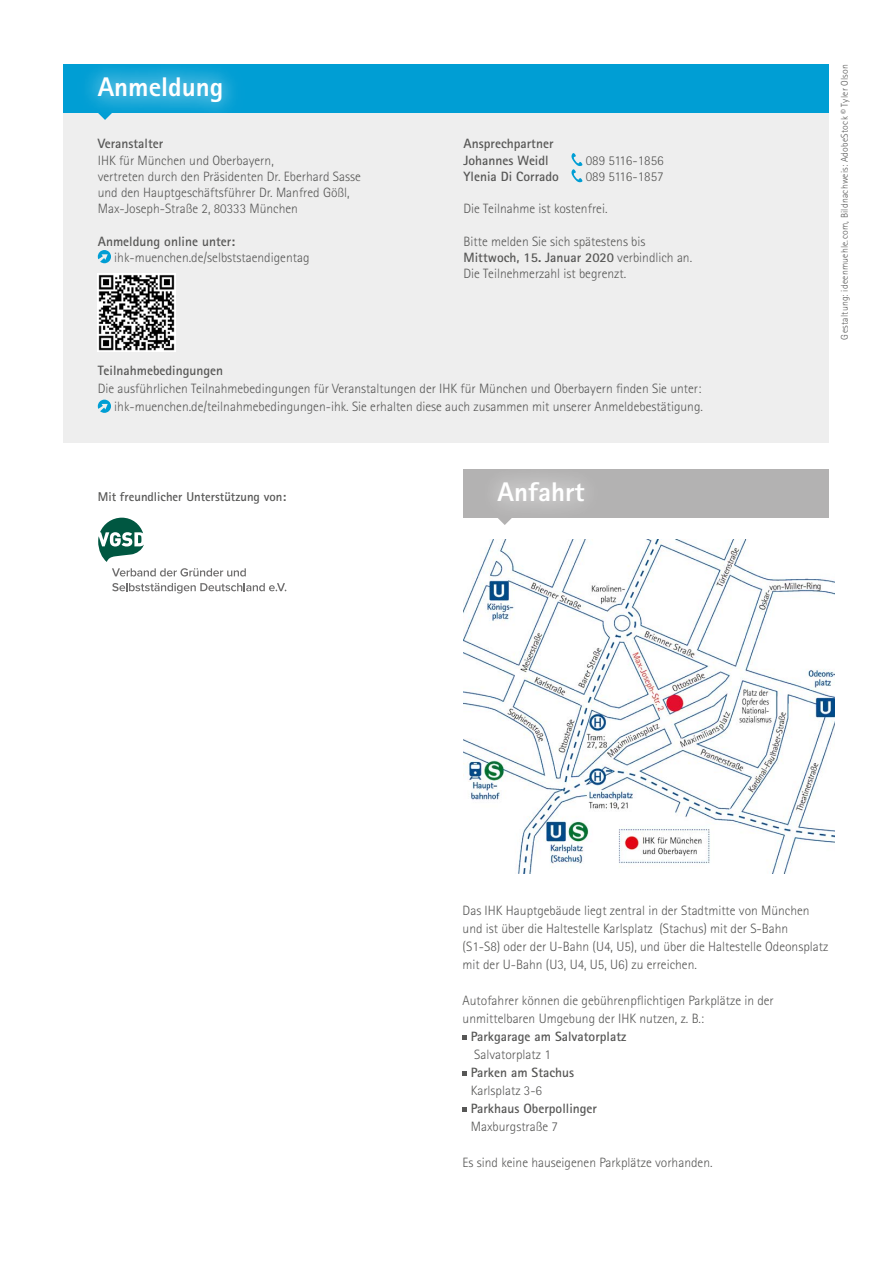
<style>
.page{position:relative;width:893px;height:1263px;background:#fff}
.page>*{position:absolute;margin:0;border:0;box-sizing:border-box;transform-origin:0 0}
.Balkenhead_1-zeilig{font:800 27px "Rotis Sans Serif Std";color:#fff}
.Fließtext{font:300 13.5px/16.2px "Rotis Sans Serif Std";color:#575756}
.Fließtext-2{font:700 13.5px/18px "Rotis Sans Serif Std";color:#575756}
.t1{font:700 12.75px "Rotis Sans Serif Std";color:#575756}
.t2{font:300 9.75px "Rotis Sans Serif Std";letter-spacing:.025em;color:#575756}
.s1{font-weight:700}
.s2{font-weight:300}
</style>
<div class="page">
<img style="left:463px;top:540px;width:372px;height:334px">
<div style="left:64px;top:113px;width:765px;height:330px;background:#eee"></div>
<svg style="left:98px;top:250px;width:13px;height:13px"></svg>
<svg style="left:571px;top:153px;width:12px;height:29px"></svg>
<div style="left:64px;top:64px;width:765px;height:49px;background:#009ed4"></div>
<div style="left:463px;top:469px;width:366px;height:49px;background:#b3b2b2"></div>
<div style="left:73px;top:52px;width:176px;height:77px;background:#fff;opacity:.35"></div>
<div style="left:80px;top:59px;width:161px;height:63px;background:#fff;opacity:.75"></div>
<div style="left:472px;top:456px;width:138px;height:73px;background:#fff;opacity:.35"></div>
<div style="left:479px;top:464px;width:123px;height:57px;background:#fff;opacity:.75"></div>
<svg style="left:98px;top:400px;width:13px;height:13px"></svg>
<svg style="left:463px;top:1035px;width:4px;height:4px"></svg>
<svg style="left:463px;top:1071px;width:4px;height:4px"></svg>
<svg style="left:463px;top:1107px;width:4px;height:4px"></svg>
<img style="left:98px;top:274px;width:77px;height:77px">
<svg style="left:98px;top:518px;width:46px;height:44px"></svg>
<svg style="left:112px;top:568px;width:134px;height:8px"></svg>
<svg style="left:112px;top:583px;width:174px;height:10px"></svg>
<p class="Balkenhead_1-zeilig" style="left:98px;top:70px;width:127px">Anmeldung</p>
<p class="Fließtext-2" style="left:98px;top:135px;width:67px">Veranstalter</p>
<p class="Fließtext" style="left:98px;top:152px;width:264px">IHK für München und Oberbayern,<br>vertreten durch den Präsidenten Dr. Eberhard Sasse und den Hauptgeschäftsführer Dr. Manfred Gößl,</p>
<p class="Fließtext" style="left:98px;top:201px;width:202px">Max-Joseph-Straße 2, 80333 München</p>
<p class="Fließtext-2" style="left:98px;top:232px;width:139px">Anmeldung online unter:</p>
<p class="Fließtext" style="left:114px;top:249px;width:197px">ihk-muenchen.de/selbststaendigentag</p>
<p class="Fließtext-2" style="left:463px;top:135px;width:91px">Ansprechpartner</p>
<p class="Fließtext-2" style="left:463px;top:151px;width:87px">Johannes Weidl</p>
<p class="Fließtext" style="left:586px;top:152px;width:79px">089 5116-1856</p>
<p class="Fließtext-2" style="left:463px;top:167px;width:97px">Ylenia Di Corrado</p>
<p class="Fließtext" style="left:586px;top:168px;width:79px">089 5116-1857</p>
<p class="Fließtext" style="left:463px;top:201px;width:145px">Die Teilnahme ist kostenfrei.</p>
<p class="Fließtext" style="left:463px;top:233px;width:230px">Bitte melden Sie sich spätestens bis<br><span class="s1">Mittwoch, 15. Januar 2020</span> verbindlich an.</p>
<p class="Fließtext" style="left:463px;top:266px;width:164px">Die Teilnehmerzahl ist begrenzt.</p>
<p class="Fließtext-2" style="left:98px;top:362px;width:127px">Teilnahmebedingungen</p>
<p class="Fließtext" style="left:98px;top:381px;width:605px">Die ausführlichen Teilnahmebedingungen für Veranstaltungen der IHK für München und Oberbayern finden Sie unter:</p>
<p class="Fließtext" style="left:114px;top:399px;width:590px">ihk-muenchen.de/teilnahmebedingungen-ihk. Sie erhalten diese auch zusammen mit unserer Anmeldebestätigung.</p>
<p class="t1" style="left:98px;top:488px;width:190px">Mit freundlicher Unterstützung von:</p>
<p class="Balkenhead_1-zeilig" style="left:497px;top:475px;width:88px">Anfahrt</p>
<p class="t2" style="left:839px;top:340px;width:277px;rotate:-90deg">Gestaltung: ideenmuehle.com, Bildnachweis: AdobeStock © Tyler Olson</p>
<p class="Fließtext" style="left:463px;top:902px;width:367px;line-height:18px">Das IHK Hauptgebäude liegt zentral in der Stadtmitte von München und ist über die Haltestelle Karlsplatz (Stachus) mit der S-Bahn (S1-S8) oder der U-Bahn (U4, U5), und über die Haltestelle Odeonsplatz mit der U-Bahn (U3, U4, U5, U6) zu erreichen.</p>
<p class="Fließtext" style="left:463px;top:993px;width:313px">Autofahrer können die gebührenpflichtigen Parkplätze in der</p>
<p class="Fließtext" style="left:463px;top:1011px;width:243px">unmittelbaren Umgebung der IHK nutzen, z. B.:</p>
<p class="Fließtext-2" style="left:471px;top:1028px;width:157px">Parkgarage am Salvatorplatz<br><span class="s2">Salvatorplatz 1</span></p>
<p class="Fließtext-2" style="left:471px;top:1064px;width:105px">Parken am Stachus<br><span class="s2">Karlsplatz 3-6</span></p>
<p class="Fließtext-2" style="left:471px;top:1100px;width:128px">Parkhaus Oberpollinger<br><span class="s2">Maxburgstraße 7</span></p>
<p class="Fließtext" style="left:463px;top:1155px;width:251px">Es sind keine hauseigenen Parkplätze vorhanden.</p>
</div>
